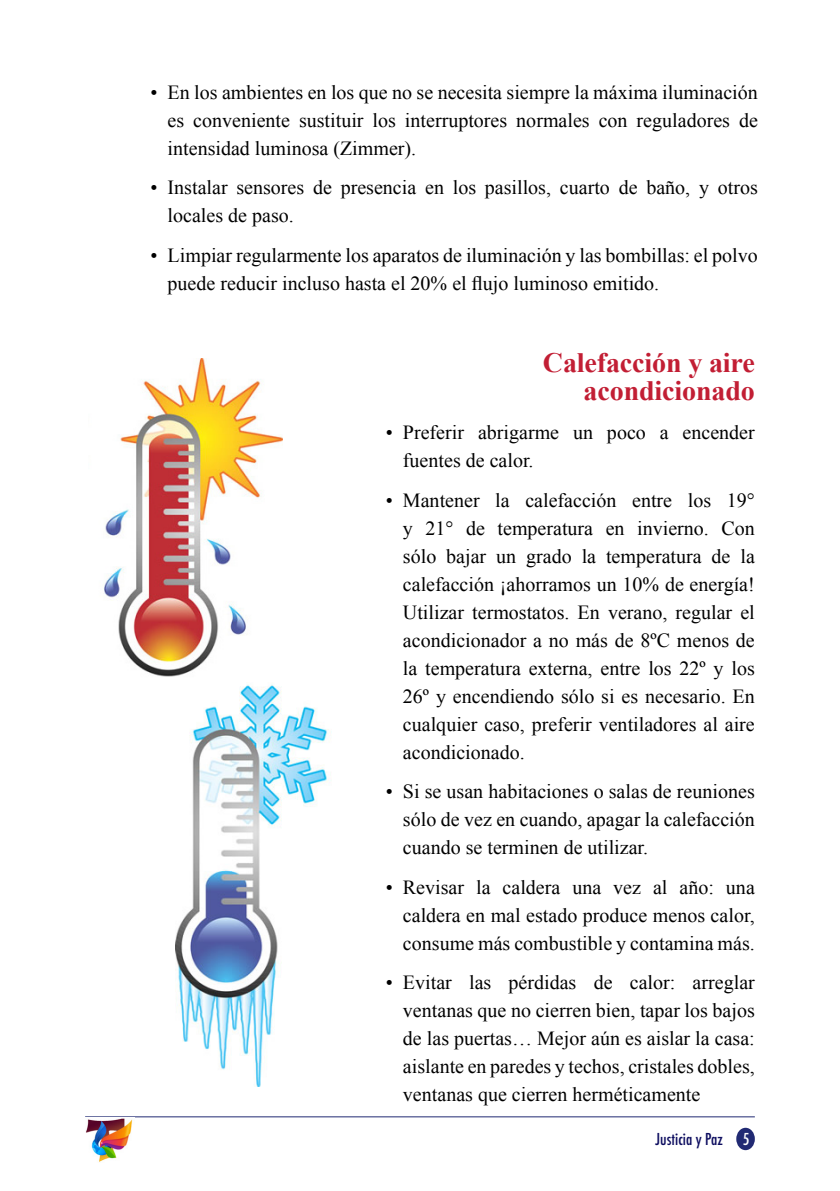
<style>
.page{position:relative;width:840px;height:1191px;background:#fff}
.page>*{position:absolute;margin:0;border:0;box-sizing:border-box;transform-origin:0 0}
.t1{font:700 28px/28px "Times New Roman";letter-spacing:-.005em;color:#c21e34;text-align:right}
.t2{font:20px/28px "Times New Roman";color:#000;text-align:justify}
.t3{font:500 condensed 16px "Futura";color:#0e0e60}
.s1{color:#fff}
</style>
<div class="page">
<img style="left:176px;top:684px;width:156px;height:402px">
<div style="left:735px;top:1127px;width:19px;height:23px;background:#212a73;border-radius:50%"></div>
<hr style="left:85px;top:1116px;width:669px;height:1px;background:#212a73">
<img style="left:86px;top:1118px;width:47px;height:44px">
<img style="left:104px;top:359px;width:178px;height:318px">
<p class="t2" style="left:167px;top:78px;width:591px;text-indent:-17px">• En los ambientes en los que no se necesita siempre la máxima iluminación es conveniente sustituir los interruptores normales con reguladores de intensidad luminosa (Zimmer).</p>
<p class="t2" style="left:167px;top:173px;width:591px;text-indent:-17px">• Instalar sensores de presencia en los pasillos, cuarto de baño, y otros locales de paso.</p>
<p class="t2" style="left:167px;top:241px;width:591px;text-indent:-17px">• Limpiar regularmente los aparatos de iluminación y las bombillas: el polvo puede reducir incluso hasta el 20% el flujo luminoso emitido.</p>
<p class="t1" style="left:542px;top:348px;width:213px">Calefacción y aire acondicionado</p>
<p class="t2" style="left:403px;top:418px;width:353px;text-indent:-17px">• Preferir abrigarme un poco a encender fuentes de calor.</p>
<p class="t2" style="left:403px;top:486px;width:353px;text-indent:-17px">• Mantener la calefacción entre los 19° y 21° de temperatura en invierno. Con sólo bajar un grado la temperatura de la calefacción ¡ahorramos un 10% de energía!<br>Utilizar termostatos. En verano, regular el acondicionador a no más de 8ºC menos de la temperatura externa, entre los 22º y los 26º y encendiendo sólo si es necesario. En cualquier caso, preferir ventiladores al aire acondicionado.</p>
<p class="t2" style="left:403px;top:777px;width:353px;text-indent:-17px">• Si se usan habitaciones o salas de reuniones sólo de vez en cuando, apagar la calefacción cuando se terminen de utilizar.</p>
<p class="t2" style="left:403px;top:872px;width:353px;text-indent:-17px">• Revisar la caldera una vez al año: una caldera en mal estado produce menos calor, consume más combustible y contamina más.</p>
<p class="t2" style="left:403px;top:968px;width:353px;text-indent:-17px">• Evitar las pérdidas de calor: arreglar ventanas que no cierren bien, tapar los bajos de las puertas… Mejor aún es aislar la casa: aislante en paredes y techos, cristales dobles, ventanas que cierren herméticamente</p>
<p class="t3" style="left:655px;top:1128px;width:95px">Justicia y Paz <span class="s1">5</span></p>
</div>
